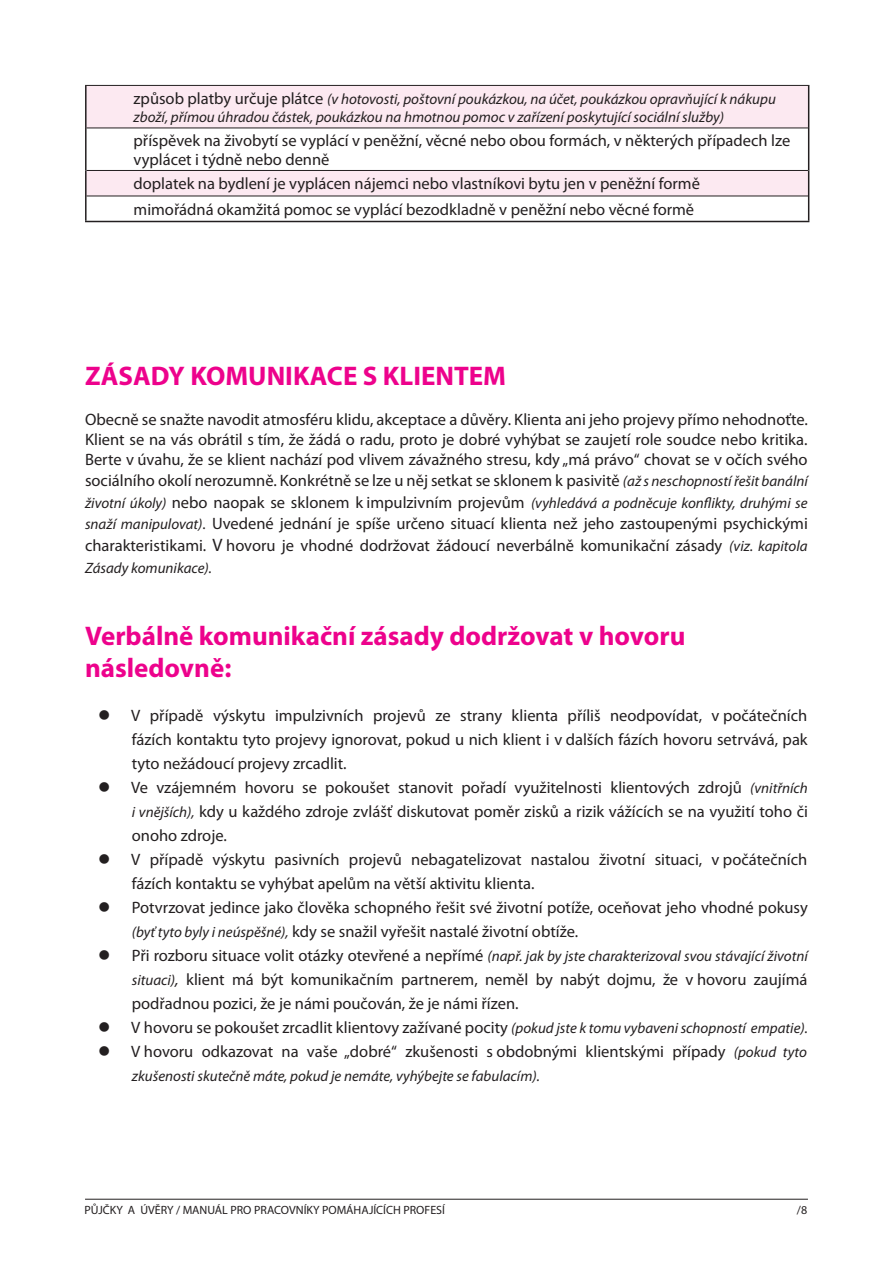
<style>
.page{position:relative;width:893px;height:1263px;background:#fff}
.page>*{position:absolute;margin:0;border:0;box-sizing:border-box;transform-origin:0 0}
.t1{font:700 27px/32.4px "Myriad Pro";color:#ed028c}
.t2{font:16.5px/24px "Myriad Pro";color:#231f20}
.t3{font:italic 15px/18px "Myriad Pro";color:#231f20}
.t4{font:12px "Myriad Pro";color:#231f20}
.s1{font-style:normal;font-size:16.5px}
.s2{font-style:italic;font-size:15px}
.s3{font-size:15px}
.s4{font-size:18px}
.s5{font-style:italic}
</style>
<div class="page">
<hr style="left:85px;top:1199px;width:723px;height:1px;background:#231f20">
<svg style="left:87px;top:86px;width:721px;height:110px;fill:#fce9f1"></svg>
<hr style="left:85px;top:85px;width:724px;height:1px;background:#231f20">
<hr style="left:87px;top:128px;width:721px;height:1px;background:#231f20">
<hr style="left:87px;top:170px;width:721px;height:1px;background:#231f20">
<hr style="left:87px;top:196px;width:721px;height:1px;background:#231f20">
<hr style="left:85px;top:221px;width:724px;height:1px;background:#231f20">
<hr style="left:85px;top:86px;width:2px;height:42px;background:#231f20">
<hr style="left:85px;top:128px;width:2px;height:42px;background:#231f20">
<hr style="left:85px;top:170px;width:2px;height:26px;background:#231f20">
<hr style="left:85px;top:196px;width:2px;height:25px;background:#231f20">
<hr style="left:808px;top:86px;width:1px;height:42px;background:#231f20">
<hr style="left:808px;top:128px;width:1px;height:42px;background:#231f20">
<svg style="left:808px;top:170px;width:1px;height:51px"></svg>
<p class="t3" style="left:134px;top:91px;width:644px"><span class="s1">způsob platby určuje plátce</span> (v hotovosti, poštovní poukázkou, na účet, poukázkou opravňující k nákupu zboží, přímou úhradou částek, poukázkou na hmotnou pomoc v zařízení poskytující sociální služby)</p>
<p class="t2" style="left:134px;top:130px;width:658px;line-height:19.8px">příspěvek na živobytí se vyplácí v peněžní, věcné nebo obou formách, v některých případech lze vyplácet i týdně nebo denně</p>
<p class="t2" style="left:134px;top:172px;width:568px;line-height:25.3px">doplatek na bydlení je vyplácen nájemci nebo vlastníkovi bytu jen v peněžní formě mimořádná okamžitá pomoc se vyplácí bezodkladně v peněžní nebo věcné formě</p>
<h1 class="t1" style="left:85px;top:360px;width:423px">ZÁSADY KOMUNIKACE S KLIENTEM</h1>
<p class="t2" style="left:85px;top:410px;width:724px;line-height:19.8px;text-align:justify">Obecně se snažte navodit atmosféru klidu, akceptace a důvěry. Klienta ani jeho projevy přímo nehodnoťte.<br>Klient se na vás obrátil s tím, že žádá o radu, proto je dobré vyhýbat se zaujetí role soudce nebo kritika.<br>Berte v úvahu, že se klient nachází pod vlivem závažného stresu, kdy „má právo“ chovat se v očích svého</p>
<p class="t2" style="left:85px;top:469px;width:724px">sociálního okolí nerozumně. Konkrétně se lze u něj setkat se sklonem k pasivitě <span class="s2">(až s neschopností řešit banální</span></p>
<p class="t3" style="left:85px;top:494px;width:724px">životní úkoly) <span class="s1">nebo naopak se sklonem k impulzivním projevům</span> (vyhledává a podněcuje konflikty, druhými se</p>
<p class="t2" style="left:85px;top:513px;width:724px;line-height:21.6px"><span class="s2">snaží manipulovat)</span><span class="s3">.</span> Uvedené jednání je spíše určeno situací klienta než jeho zastoupenými psychickými charakteristikami. <span class="s4">V</span> hovoru je vhodné dodržovat žádoucí neverbálně komunikační zásady <span class="s2">(viz. kapitola</span></p>
<p class="t3" style="left:85px;top:559px;width:128px">Zásady komunikace).</p>
<h1 class="t1" style="left:85px;top:620px;width:602px">Verbálně komunikační zásady dodržovat v hovoru následovně:</h1>
<p class="t2" style="left:132px;top:704px;width:677px;text-align:justify;text-indent:-34px">● V případě výskytu impulzivních projevů ze strany klienta příliš neodpovídat, v počátečních fázích kontaktu tyto projevy ignorovat, pokud u nich klient i v dalších fázích hovoru setrvává, pak tyto nežádoucí projevy zrcadlit.</p>
<p class="t2" style="left:132px;top:776px;width:678px;text-align:justify;text-indent:-34px">● Ve vzájemném hovoru se pokoušet stanovit pořadí využitelnosti klientových zdrojů <span class="s2">(vnitřních i vnějších),</span> kdy u každého zdroje zvlášť diskutovat poměr zisků a rizik vážících se na využití toho či onoho zdroje.</p>
<p class="t2" style="left:132px;top:848px;width:677px;text-indent:-34px">● V případě výskytu pasivních projevů nebagatelizovat nastalou životní situaci, v počátečních fázích kontaktu se vyhýbat apelům na větší aktivitu klienta.</p>
<p class="t2" style="left:132px;top:896px;width:678px;text-indent:-34px">● Potvrzovat jedince jako člověka schopného řešit své životní potíže, oceňovat jeho vhodné pokusy <span class="s2">(byť tyto byly i neúspěšné),</span> kdy se snažil vyřešit nastalé životní obtíže.</p>
<p class="t3" style="left:98px;top:947px;width:711px">● <span class="s1">Při rozboru situace volit otázky otevřené a nepřímé</span> (např. jak by jste charakterizoval svou stávající životní</p>
<p class="t2" style="left:132px;top:968px;width:677px"><span class="s2">situaci)</span><span class="s5">,</span> klient má být komunikačním partnerem, neměl by nabýt dojmu, že v hovoru zaujímá podřadnou pozici, že je námi poučován, že je námi řízen.</p>
<p class="t2" style="left:98px;top:1016px;width:711px">● V hovoru se pokoušet zrcadlit klientovy zažívané pocity <span class="s2">(pokud jste k tomu vybaveni schopností empatie).</span></p>
<p class="t2" style="left:98px;top:1040px;width:710px">● V hovoru odkazovat na vaše „dobré“ zkušenosti s obdobnými klientskými případy <span class="s2">(pokud tyto</span></p>
<p class="t3" style="left:132px;top:1067px;width:410px">zkušenosti skutečně máte, pokud je nemáte, vyhýbejte se fabulacím).</p>
<p class="t4" style="left:84px;top:1203px;width:362px">PŮJČKY A ÚVĚRY / MANUÁL PRO PRACOVNÍKY POMÁHAJÍCÍCH PROFESÍ</p>
<p class="t4" style="left:797px;top:1203px;width:12px">/8</p>
</div>
